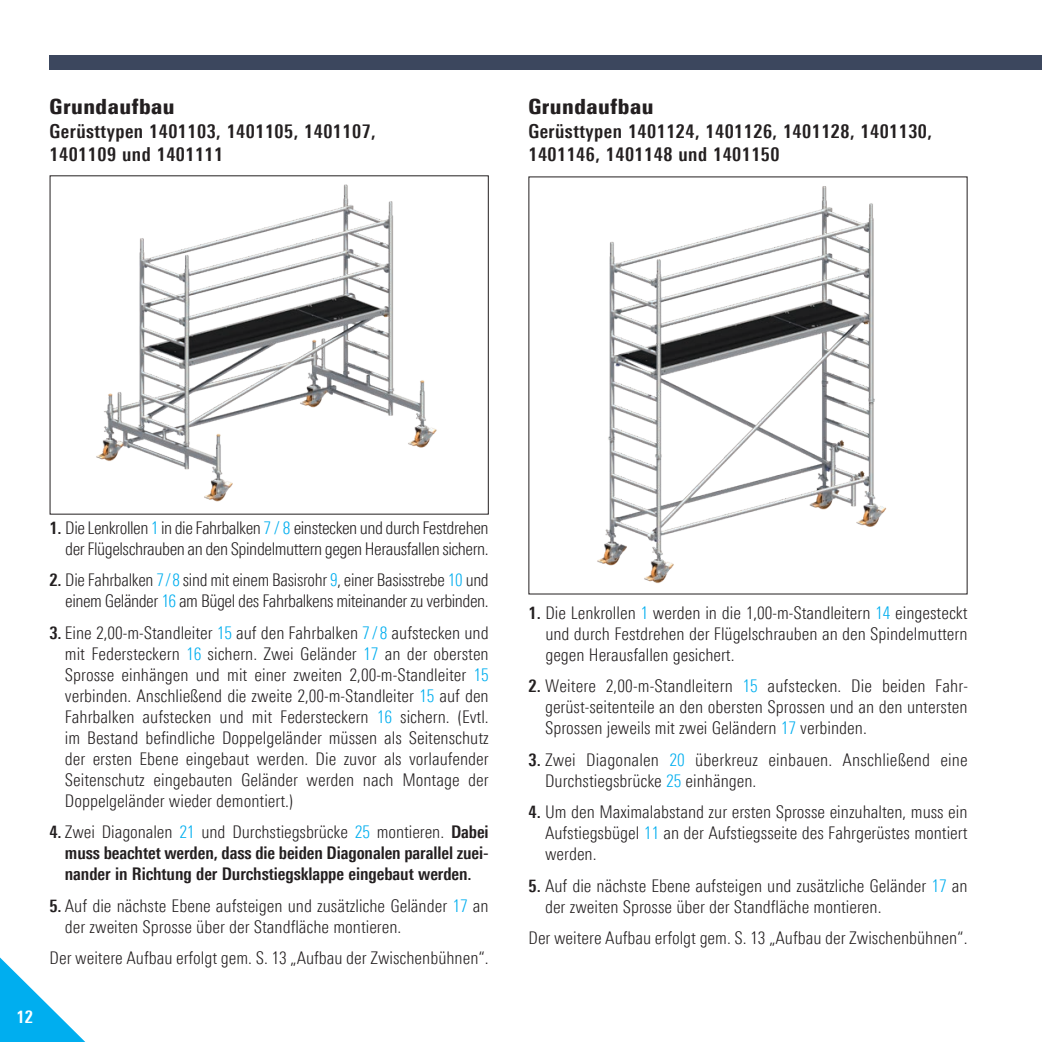
<style>
.page{position:relative;width:1042px;height:1042px;background:#fff}
.page>*{position:absolute;margin:0;border:0;box-sizing:border-box;transform-origin:0 0}
.t1{font:900 21px "Linotype Univers 820 Cn";letter-spacing:.025em;color:#231f20}
.t2{font:700 19.25px "Linotype Univers 620 Cn";letter-spacing:.025em;color:#231f20}
.t3{font:300 17.5px/21px "Linotype Univers 320 Cn";color:#231f20;text-align:justify}
.t4{font:700 17.5px/21px "Linotype Univers 620 Cn";letter-spacing:-.005em;color:#231f20;text-align:justify}
.t5{font:300 17.5px/21px "Linotype Univers 320 Cn";letter-spacing:-.025em;color:#231f20;text-align:right}
.t6{font:300 17.5px/21px "Linotype Univers 320 Cn";letter-spacing:-.03em;color:#231f20;text-align:right}
.t7{font:700 17.5px "Linotype Univers 620 Cn";color:#fff}
.s1{font-family:"Linotype Univers 620 Cn";font-weight:700}
.s2{color:#00aeef}
.s3{font-family:"Linotype Univers 320 Cn";font-weight:300}
.s4{font-family:"Linotype Univers 320 Cn";font-weight:300;color:#00aeef}
</style>
<div class="page">
<div style="left:50px;top:55px;width:992px;height:15px;background:#3c475e"></div>
<svg style="left:0;top:957px;width:86px;height:85px"></svg>
<img style="left:96px;top:184px;width:341px;height:318px">
<img style="left:597px;top:186px;width:290px;height:397px">
<p class="t1" style="left:50px;top:94px;width:126px">Grundaufbau</p>
<p class="t2" style="left:50px;top:119px;width:328px">Gerüsttypen 1401103, 1401105, 1401107,</p>
<p class="t2" style="left:50px;top:142px;width:175px">1401109 und 1401111</p>
<p class="t1" style="left:528px;top:94px;width:126px">Grundaufbau</p>
<p class="t2" style="left:528px;top:119px;width:405px">Gerüsttypen 1401124, 1401126, 1401128, 1401130,</p>
<p class="t2" style="left:528px;top:142px;width:253px">1401146, 1401148 und 1401150</p>
<p class="t7" style="left:17px;top:1006px;width:18px">12</p>
<p class="t5" style="left:50px;top:517px;width:441px"><span class="s1">1.</span> Die Lenkrollen <span class="s2">1</span> in die Fahrbalken <span class="s2">7 / 8</span> einstecken und durch Festdrehen der Flügelschrauben an den Spindelmuttern gegen Herausfallen sichern.</p>
<p class="t6" style="left:50px;top:569px;width:441px"><span class="s1">2.</span> Die Fahrbalken <span class="s2">7/8</span> sind mit einem Basisrohr <span class="s2">9</span>, einer Basisstrebe <span class="s2">10</span> und einem Geländer <span class="s2">16</span> am Bügel des Fahrbalkens miteinander zu verbinden.</p>
<p class="t3" style="left:65px;top:622px;width:425px;text-indent:-15px"><span class="s1">3.</span> Eine 2,00-m-Standleiter <span class="s2">15</span> auf den Fahrbalken <span class="s2">7 / 8</span> aufstecken und mit Federsteckern <span class="s2">16</span> sichern. Zwei Geländer <span class="s2">17</span> an der obersten Sprosse einhängen und mit einer zweiten 2,00-m-Standleiter <span class="s2">15 </span>verbinden. Anschließend die zweite 2,00-m-Standleiter <span class="s2">15</span> auf den Fahrbalken aufstecken und mit Federsteckern <span class="s2">16</span> sichern. (Evtl. im Bestand befindliche Doppelgeländer müssen als Seitenschutz der ersten Ebene eingebaut werden. Die zuvor als vorlaufender Seitenschutz eingebauten Geländer werden nach Montage der Doppelgeländer wieder demontiert.)</p>
<p class="t4" style="left:65px;top:821px;width:425px;text-indent:-15px">4. <span class="s3">Zwei Diagonalen</span> <span class="s4">21</span> <span class="s3">und Durchstiegsbrücke</span> <span class="s4">25</span> <span class="s3">montieren.</span> Dabei muss beachtet werden, dass die beiden Diagonalen parallel zuei&shy;nander in Richtung der Durchstiegsklappe eingebaut werden.</p>
<p class="t3" style="left:65px;top:895px;width:425px;text-indent:-15px"><span class="s1">5.</span> Auf die nächste Ebene aufsteigen und zusätzliche Geländer <span class="s2">17</span> an der zweiten Sprosse über der Standfläche montieren.</p>
<p class="t3" style="left:50px;top:947px;width:441px">Der weitere Aufbau erfolgt gem. S. 13 „Aufbau der Zwischenbühnen“.</p>
<p class="t3" style="left:545px;top:602px;width:424px;text-indent:-17px"><span class="s1">1.</span> Die Lenkrollen <span class="s2">1</span> werden in die 1,00-m-Standleitern <span class="s2">14</span> eingesteckt und durch Festdrehen der Flügelschrauben an den Spindelmuttern gegen Herausfallen gesichert.</p>
<p class="t3" style="left:545px;top:675px;width:424px;text-indent:-17px"><span class="s1">2.</span> Weitere 2,00-m-Standleitern <span class="s2">15</span> aufstecken. Die beiden Fahr&shy;gerüst-seitenteile an den obersten Sprossen und an den untersten Sprossen jeweils mit zwei Geländern <span class="s2">17</span> verbinden.</p>
<p class="t3" style="left:545px;top:749px;width:424px;text-indent:-17px"><span class="s1">3.</span> Zwei Diagonalen <span class="s2">20</span> überkreuz einbauen. Anschließend eine<br>Durchstiegsbrücke <span class="s2">25</span> einhängen.</p>
<p class="t3" style="left:545px;top:801px;width:424px;text-indent:-17px"><span class="s1">4.</span> Um den Maximalabstand zur ersten Sprosse einzuhalten, muss ein Aufstiegsbügel <span class="s2">11</span> an der Aufstiegsseite des Fahrgerüstes montiert werden.</p>
<p class="t3" style="left:545px;top:875px;width:424px;text-indent:-17px"><span class="s1">5.</span> Auf die nächste Ebene aufsteigen und zusätzliche Geländer <span class="s2">17</span> an der zweiten Sprosse über der Standfläche montieren.</p>
<p class="t3" style="left:528px;top:927px;width:441px">Der weitere Aufbau erfolgt gem. S. 13 „Aufbau der Zwischenbühnen“.</p>
</div>
